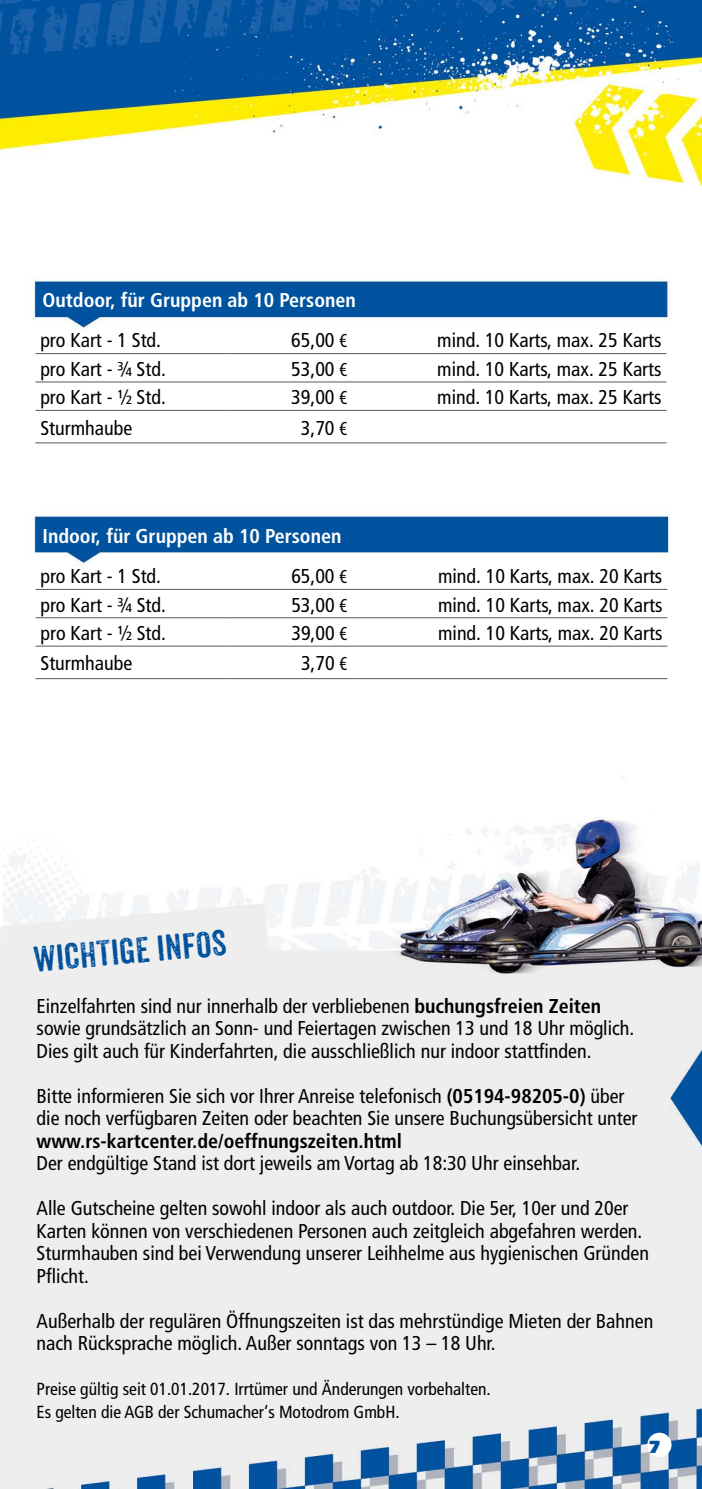
<style>
.page{position:relative;width:702px;height:1489px;background:#fff}
.page>*{position:absolute;margin:0;border:0;box-sizing:border-box;transform-origin:0 0}
.t1{font:35px "Anodyne";color:#00519e}
.t2{font:condensed 20px/22.5px "Frutiger";color:#000}
.t3{font:700 condensed 20px "Frutiger";color:#fff}
.t4{font:700 condensed 20px "Frutiger";color:#000}
.t5{font:condensed 17.5px/22.5px "Frutiger";color:#000}
.t6{font:900 17.5px "Frutiger";color:#00519e}
.s1{font-family:"Myriad Pro"}
.s2{font-weight:700}
</style>
<div class="page">
<img style="left:0;top:0;width:702px;height:1488px">
<hr style="left:35px;top:353px;width:196px;height:1px;background:#58585a">
<hr style="left:231px;top:353px;width:121px;height:1px;background:#58585a">
<hr style="left:352px;top:353px;width:314px;height:1px;background:#58585a">
<hr style="left:35px;top:381px;width:196px;height:1px;background:#58585a">
<hr style="left:231px;top:381px;width:121px;height:1px;background:#58585a">
<hr style="left:352px;top:381px;width:314px;height:1px;background:#58585a">
<hr style="left:35px;top:410px;width:196px;height:1px;background:#58585a">
<hr style="left:231px;top:410px;width:121px;height:1px;background:#58585a">
<hr style="left:352px;top:410px;width:314px;height:1px;background:#58585a">
<hr style="left:35px;top:442px;width:196px;height:1px;background:#58585a">
<hr style="left:231px;top:442px;width:121px;height:1px;background:#58585a">
<hr style="left:352px;top:442px;width:314px;height:1px;background:#58585a">
<hr style="left:35px;top:589px;width:196px;height:1px;background:#58585a">
<hr style="left:231px;top:589px;width:121px;height:1px;background:#58585a">
<hr style="left:352px;top:589px;width:315px;height:1px;background:#58585a">
<hr style="left:35px;top:617px;width:196px;height:1px;background:#58585a">
<hr style="left:231px;top:617px;width:121px;height:1px;background:#58585a">
<hr style="left:352px;top:617px;width:315px;height:1px;background:#58585a">
<hr style="left:35px;top:645px;width:196px;height:1px;background:#58585a">
<hr style="left:231px;top:645px;width:121px;height:1px;background:#58585a">
<hr style="left:352px;top:645px;width:315px;height:1px;background:#58585a">
<hr style="left:35px;top:678px;width:196px;height:1px;background:#58585a">
<hr style="left:231px;top:678px;width:121px;height:1px;background:#58585a">
<hr style="left:352px;top:678px;width:315px;height:1px;background:#58585a">
<div style="left:647px;top:1432px;width:24px;height:24px;background:#fff;border-radius:50%"></div>
<p class="t3" style="left:43px;top:288px;width:315px">Outdoor, für Gruppen ab 10 Personen</p>
<p class="t2" style="left:40px;top:329px;width:122px">pro Kart - 1 Std.</p>
<p class="t2" style="left:291px;top:329px;width:57px">65,00 <span class="s1">€</span></p>
<p class="t2" style="left:437px;top:329px;width:226px">mind. 10 Karts, max. 25 Karts</p>
<p class="t2" style="left:40px;top:358px;width:127px">pro Kart - ¾ Std.</p>
<p class="t2" style="left:291px;top:358px;width:57px">53,00 <span class="s1">€</span></p>
<p class="t2" style="left:437px;top:358px;width:226px">mind. 10 Karts, max. 25 Karts</p>
<p class="t2" style="left:40px;top:386px;width:127px">pro Kart - ½ Std.</p>
<p class="t2" style="left:291px;top:386px;width:57px">39,00 <span class="s1">€</span></p>
<p class="t2" style="left:437px;top:386px;width:226px">mind. 10 Karts, max. 25 Karts</p>
<p class="t2" style="left:40px;top:416px;width:93px">Sturmhaube</p>
<p class="t2" style="left:301px;top:416px;width:48px">3,70 <span class="s1">€</span></p>
<p class="t3" style="left:43px;top:524px;width:300px">Indoor, für Gruppen ab 10 Personen</p>
<p class="t2" style="left:40px;top:565px;width:122px">pro Kart - 1 Std.</p>
<p class="t2" style="left:291px;top:565px;width:57px">65,00 <span class="s1">€</span></p>
<p class="t2" style="left:438px;top:565px;width:226px">mind. 10 Karts, max. 20 Karts</p>
<p class="t2" style="left:40px;top:593px;width:127px">pro Kart - ¾ Std.</p>
<p class="t2" style="left:291px;top:593px;width:57px">53,00 <span class="s1">€</span></p>
<p class="t2" style="left:438px;top:593px;width:226px">mind. 10 Karts, max. 20 Karts</p>
<p class="t2" style="left:40px;top:622px;width:127px">pro Kart - ½ Std.</p>
<p class="t2" style="left:291px;top:622px;width:57px">39,00 <span class="s1">€</span></p>
<p class="t2" style="left:438px;top:622px;width:226px">mind. 10 Karts, max. 20 Karts</p>
<p class="t2" style="left:40px;top:652px;width:93px">Sturmhaube</p>
<p class="t2" style="left:301px;top:652px;width:48px">3,70 <span class="s1">€</span></p>
<h1 class="t1" style="left:32px;top:938px;width:195px;rotate:-5deg">WICHTIGE INFOS</h1>
<p class="t2" style="left:37px;top:994px;width:599px">Einzelfahrten sind nur innerhalb der verbliebenen <span class="s2">buchungsfreien Zeiten </span>sowie grundsätzlich an Sonn- und Feiertagen zwischen 13 und 18 Uhr möglich.<br>Dies gilt auch für Kinderfahrten, die ausschließlich nur indoor stattfinden.</p>
<p class="t2" style="left:37px;top:1084px;width:602px">Bitte informieren Sie sich vor Ihrer Anreise telefonisch <span class="s2">(05194-98205-0)</span> über die noch verfügbaren Zeiten oder beachten Sie unsere Buchungsübersicht unter</p>
<p class="t4" style="left:37px;top:1128px;width:367px">www.rs-kartcenter.de/oeffnungszeiten.html</p>
<p class="t2" style="left:37px;top:1151px;width:545px">Der endgültige Stand ist dort jeweils am Vortag ab 18:30 Uhr einsehbar.</p>
<p class="t2" style="left:37px;top:1196px;width:614px">Alle Gutscheine gelten sowohl indoor als auch outdoor. Die 5er, 10er und 20er Karten können von verschiedenen Personen auch zeitgleich abgefahren werden.<br>Sturmhauben sind bei Verwendung unserer Leihhelme aus hygienischen Gründen Pflicht.</p>
<p class="t2" style="left:37px;top:1309px;width:618px">Außerhalb der regulären Öffnungszeiten ist das mehrstündige Mieten der Bahnen nach Rücksprache möglich. Außer sonntags von 13 – 18 Uhr.</p>
<p class="t5" style="left:37px;top:1377px;width:455px">Preise gültig seit 01.01.2017. Irrtümer und Änderungen vorbehalten.<br>Es gelten die AGB der Schumacher‘s Motodrom GmbH.</p>
<p class="t6" style="left:649px;top:1436px;width:12px">7</p>
</div>
